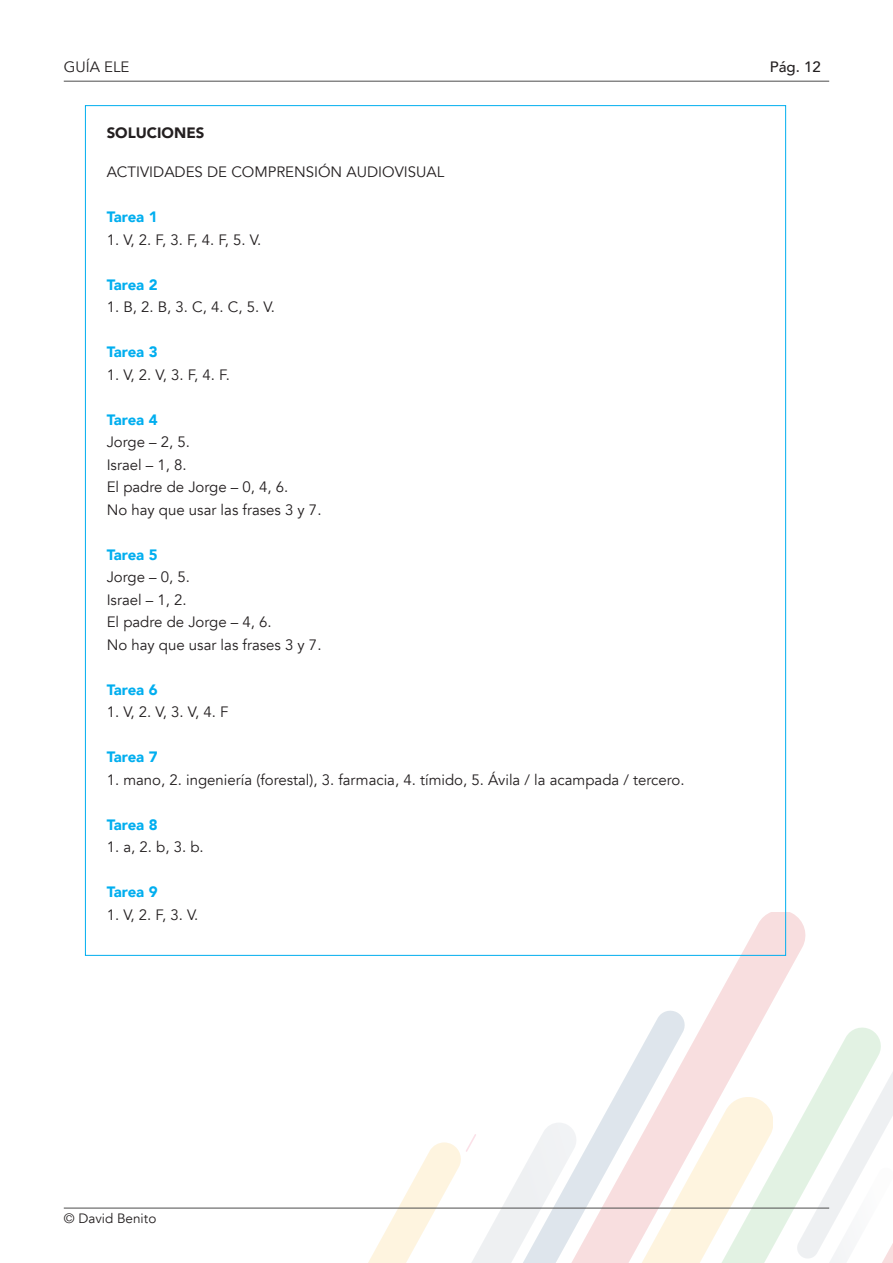
<style>
.page{position:relative;width:893px;height:1263px;background:#fff}
.page>*{position:absolute;margin:0;border:0;box-sizing:border-box;transform-origin:0 0}
.t1{font:15px "Avenir";color:#231f20}
.t2{font:900 15px "Avenir";letter-spacing:-.01em;color:#00aeef}
.t3{font:900 15px "Avenir";color:#231f20}
.t4{font:500 15px "Avenir";color:#231f20}
.t5{font:13.5px "Avenir";color:#231f20}
</style>
<div class="page">
<svg style="left:579px;top:912px;width:227px;height:351px"></svg>
<svg style="left:345px;top:1123px;width:234px;height:140px"></svg>
<svg style="left:793px;top:1021px;width:100px;height:242px"></svg>
<hr style="left:64px;top:1208px;width:765px;height:1px;background:#4d4d4d">
<hr style="left:64px;top:81px;width:765px;height:1px;background:#4d4d4d">
<p class="t1" style="left:64px;top:58px;width:67px">GUÍA ELE</p>
<p class="t4" style="left:770px;top:54px;width:52px">Pág. 12</p>
<p class="t3" style="left:107px;top:120px;width:99px">SOLUCIONES</p>
<p class="t1" style="left:107px;top:163px;width:339px">ACTIVIDADES DE COMPRENSIÓN AUDIOVISUAL</p>
<p class="t2" style="left:107px;top:204px;width:52px">Tarea 1</p>
<p class="t1" style="left:107px;top:231px;width:156px">1. V, 2. F, 3. F, 4. F, 5. V.</p>
<p class="t2" style="left:107px;top:272px;width:52px">Tarea 2</p>
<p class="t1" style="left:107px;top:298px;width:170px">1. B, 2. B, 3. C, 4. C, 5. V.</p>
<p class="t2" style="left:107px;top:339px;width:52px">Tarea 3</p>
<p class="t1" style="left:107px;top:366px;width:125px">1. V, 2. V, 3. F, 4. F.</p>
<p class="t2" style="left:107px;top:407px;width:52px">Tarea 4</p>
<p class="t1" style="left:107px;top:433px;width:85px">Jorge – 2, 5.</p>
<p class="t1" style="left:107px;top:456px;width:82px">Israel – 1, 8.</p>
<p class="t1" style="left:107px;top:478px;width:183px">El padre de Jorge – 0, 4, 6.</p>
<p class="t1" style="left:107px;top:501px;width:216px">No hay que usar las frases 3 y 7.</p>
<p class="t2" style="left:107px;top:542px;width:52px">Tarea 5</p>
<p class="t1" style="left:107px;top:568px;width:85px">Jorge – 0, 5.</p>
<p class="t1" style="left:107px;top:591px;width:82px">Israel – 1, 2.</p>
<p class="t1" style="left:107px;top:613px;width:167px">El padre de Jorge – 4, 6.</p>
<p class="t1" style="left:107px;top:636px;width:216px">No hay que usar las frases 3 y 7.</p>
<p class="t2" style="left:107px;top:677px;width:52px">Tarea 6</p>
<p class="t1" style="left:107px;top:703px;width:123px">1. V, 2. V, 3. V, 4. F</p>
<p class="t2" style="left:107px;top:744px;width:52px">Tarea 7</p>
<p class="t1" style="left:107px;top:771px;width:579px">1. mano, 2. ingeniería (forestal), 3. farmacia, 4. tímido, 5. Ávila / la acampada / tercero.</p>
<p class="t2" style="left:107px;top:812px;width:52px">Tarea 8</p>
<p class="t1" style="left:107px;top:838px;width:99px">1. a, 2. b, 3. b.</p>
<p class="t2" style="left:107px;top:879px;width:52px">Tarea 9</p>
<p class="t1" style="left:107px;top:906px;width:93px">1. V, 2. F, 3. V.</p>
<p class="t5" style="left:64px;top:1210px;width:94px">© David Benito</p>
</div>
